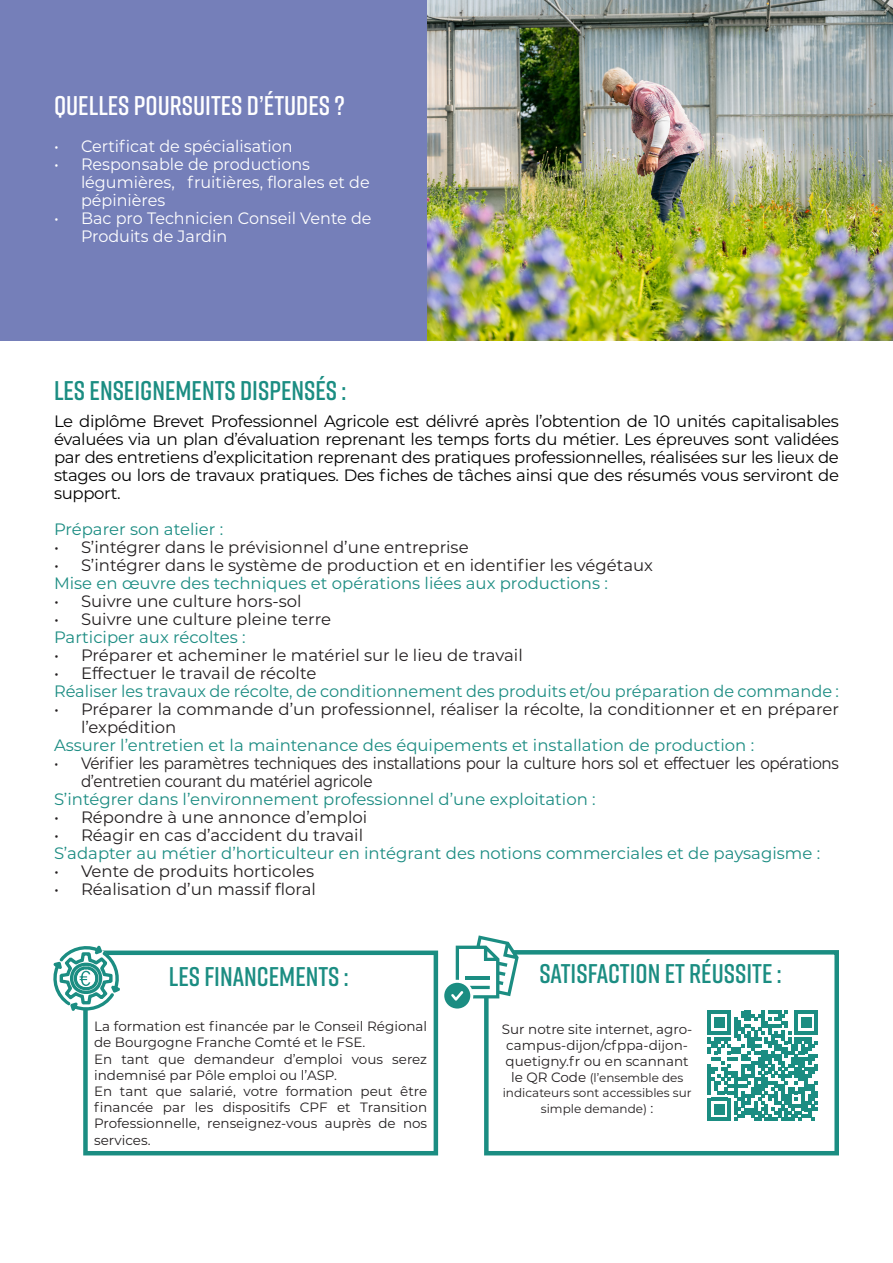
<style>
.page{position:relative;width:893px;height:1263px;background:#fff}
.page>*{position:absolute;margin:0;border:0;box-sizing:border-box;transform-origin:0 0}
.t1{font:600 27px "Rift";color:#1b8d82}
.t2{font:600 27px "Rift";color:#fff}
.t3{font:16.5px/18px "Montserrat";color:#231f20}
.t4{font:16.5px "Montserrat";color:#1b8c82}
.t5{font:16.5px/18px "Montserrat";letter-spacing:-.02em;color:#000001;text-align:justify}
.t6{font:16.5px/18px "Montserrat";color:#fff}
.t7{font:16.5px/18px "Montserrat";letter-spacing:-.02em;color:#231f20;scale:.92 1}
.t8{font:13.5px/16.2px "Montserrat";color:#231f20}
.t9{font:12px/14.4px "Montserrat";color:#231f20;text-align:center}
.s1{font-size:13.5px}
</style>
<div class="page">
<div style="left:0;top:0;width:427px;height:340px;background:#757fb9"></div>
<img style="left:427px;top:0;width:466px;height:340px">
<div style="left:83px;top:950px;width:355px;height:205px;border:4px solid #1b8d82"></div>
<svg style="left:53px;top:945px;width:68px;height:68px"></svg>
<div style="left:484px;top:950px;width:355px;height:205px;border:4px solid #1b8d82"></div>
<svg style="left:444px;top:935px;width:75px;height:73px"></svg>
<svg style="left:708px;top:1011px;width:110px;height:110px"></svg>
<p class="t2" style="left:54px;top:86px;width:292px">QUELLES POURSUITES D’ÉTUDES ?</p>
<p class="t6" style="left:54px;top:136px;width:240px">• Certificat de spécialisation</p>
<p class="t6" style="left:81px;top:154px;width:290px;text-indent:-27px">• Responsable de productions légumières, fruitières, florales et de pépinières</p>
<p class="t6" style="left:81px;top:208px;width:292px;text-indent:-27px">• Bac pro Technicien Conseil Vente de<br>Produits de Jardin</p>
<p class="t1" style="left:54px;top:371px;width:294px">LES ENSEIGNEMENTS DISPENSÉS :</p>
<p class="t5" style="left:54px;top:412px;width:786px">Le diplôme Brevet Professionnel Agricole est délivré après l’obtention de 10 unités capitalisables évaluées via un plan d’évaluation reprenant les temps forts du métier. Les épreuves sont validées par des entretiens d’explicitation reprenant des pratiques professionnelles, réalisées sur les lieux de stages ou lors de travaux pratiques. Des fiches de tâches ainsi que des résumés vous serviront de support.</p>
<p class="t4" style="left:54px;top:518px;width:171px">Préparer son atelier :</p>
<p class="t3" style="left:54px;top:538px;width:416px">• S’intégrer dans le prévisionnel d’une entreprise</p>
<p class="t3" style="left:54px;top:556px;width:601px">• S’intégrer dans le système de production et en identifier les végétaux</p>
<p class="t4" style="left:54px;top:572px;width:555px">Mise en œuvre des techniques et opérations liées aux productions :</p>
<p class="t3" style="left:54px;top:592px;width:249px">• Suivre une culture hors-sol</p>
<p class="t3" style="left:54px;top:610px;width:279px">• Suivre une culture pleine terre</p>
<p class="t4" style="left:54px;top:626px;width:193px">Participer aux récoltes :</p>
<p class="t3" style="left:54px;top:646px;width:470px">• Préparer et acheminer le matériel sur le lieu de travail</p>
<p class="t3" style="left:54px;top:664px;width:264px">• Effectuer le travail de récolte</p>
<p class="t4" style="left:54px;top:680px;width:786px">Réaliser les travaux de récolte, de conditionnement des produits et/ou préparation de commande :</p>
<p class="t3" style="left:81px;top:700px;width:759px;text-indent:-27px">• Préparer la commande d’un professionnel, réaliser la récolte, la conditionner et en préparer l’expédition</p>
<p class="t4" style="left:54px;top:734px;width:702px">Assurer l’entretien et la maintenance des équipements et installation de production :</p>
<p class="t7" style="left:81px;top:754px;width:825px;text-indent:-27px">• Vérifier les paramètres techniques des installations pour la culture hors sol et effectuer les opérations d’entretien courant du matériel agricole</p>
<p class="t4" style="left:54px;top:788px;width:543px">S’intégrer dans l’environnement professionnel d’une exploitation :</p>
<p class="t3" style="left:54px;top:808px;width:315px">• Répondre à une annonce d’emploi</p>
<p class="t3" style="left:54px;top:826px;width:311px">• Réagir en cas d’accident du travail</p>
<p class="t4" style="left:54px;top:842px;width:768px">S’adapter au métier d’horticulteur en intégrant des notions commerciales et de paysagisme :</p>
<p class="t3" style="left:54px;top:862px;width:262px">• Vente de produits horticoles</p>
<p class="t3" style="left:54px;top:880px;width:264px">• Réalisation d’un massif floral</p>
<p class="t1" style="left:169px;top:957px;width:181px">LES FINANCEMENTS :</p>
<p class="t1" style="left:539px;top:955px;width:244px">SATISFACTION ET RÉUSSITE :</p>
<p class="t8" style="left:94px;top:1018px;width:335px">La formation est financée par le Conseil Régional de Bourgogne Franche Comté et le FSE.</p>
<p class="t8" style="left:94px;top:1050px;width:335px">En tant que demandeur d’emploi vous serez indemnisé par Pôle emploi ou l’ASP.</p>
<p class="t8" style="left:94px;top:1083px;width:335px;text-align:justify">En tant que salarié, votre formation peut être financée par les dispositifs CPF et Transition Professionnelle, renseignez-vous auprès de nos services.</p>
<p class="t8" style="left:502px;top:1020px;width:192px">Sur notre site internet, agro&shy;campus-dijon/cfppa-dijon&shy;quetigny.fr ou en scannant</p>
<p class="t9" style="left:503px;top:1070px;width:190px"><span class="s1">le QR Code</span> (l’ensemble des indicateurs sont accessibles sur</p>
<p class="t9" style="left:541px;top:1101px;width:114px">simple demande) <span class="s1">:</span></p>
</div>
